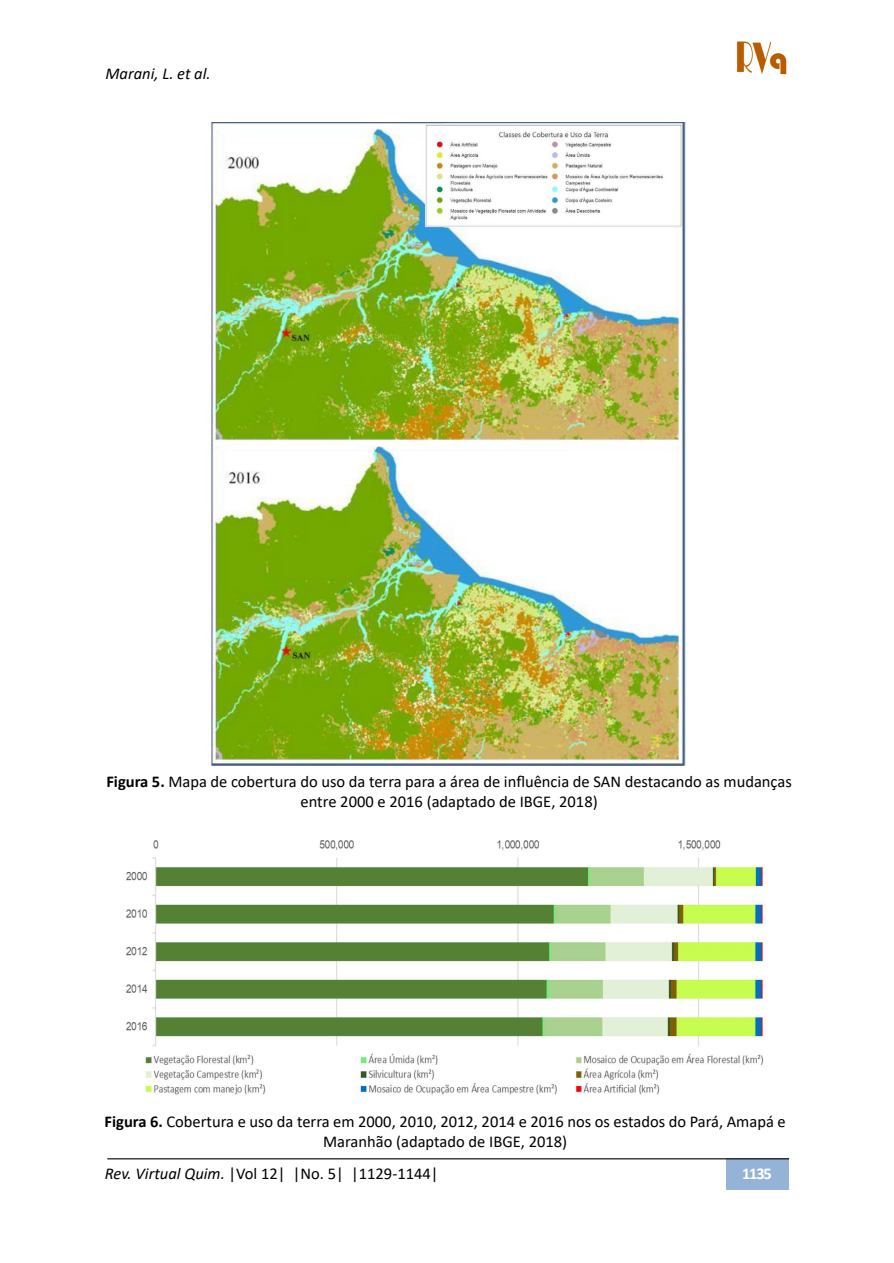
<style>
.page{position:relative;width:894px;height:1263px;background:#fff}
.page>*{position:absolute;margin:0;border:0;box-sizing:border-box;transform-origin:0 0}
.t1{font:16.5px/19.8px "Calibri";color:#000;text-align:center}
.t2{font:italic 16.5px "Calibri";color:#000}
.t3{font:700 16.5px "Calibri";color:#fff}
.s1{font-weight:700}
.s2{font-style:italic}
</style>
<div class="page">
<div style="left:726px;top:1158px;width:62px;height:32px;background:#95b3d7"></div>
<hr style="left:107px;top:1158px;width:681px;height:1px;background:#000">
<img style="left:736px;top:41px;width:51px;height:34px">
<img style="left:211px;top:122px;width:475px;height:643px">
<img style="left:126px;top:840px;width:640px;height:256px">
<p class="t2" style="left:105px;top:62px;width:107px">Marani, L. et al.</p>
<p class="t1" style="left:106px;top:771px;width:686px"><span class="s1">Figura 5.</span> Mapa de cobertura do uso da terra para a área de influência de SAN destacando as mudanças entre 2000 e 2016 (adaptado de IBGE, 2018)</p>
<p class="t1" style="left:104px;top:1111px;width:682px"><span class="s1">Figura 6.</span> Cobertura e uso da terra em 2000, 2010, 2012, 2014 e 2016 nos os estados do Pará, Amapá e<br>Maranhão (adaptado de IBGE, 2018)</p>
<p class="t1" style="left:105px;top:1163px;width:335px"><span class="s2">Rev. Virtual Quim.</span> |Vol 12| |No. 5| |1129-1144|</p>
<p class="t3" style="left:741px;top:1162px;width:31px">1135</p>
</div>
